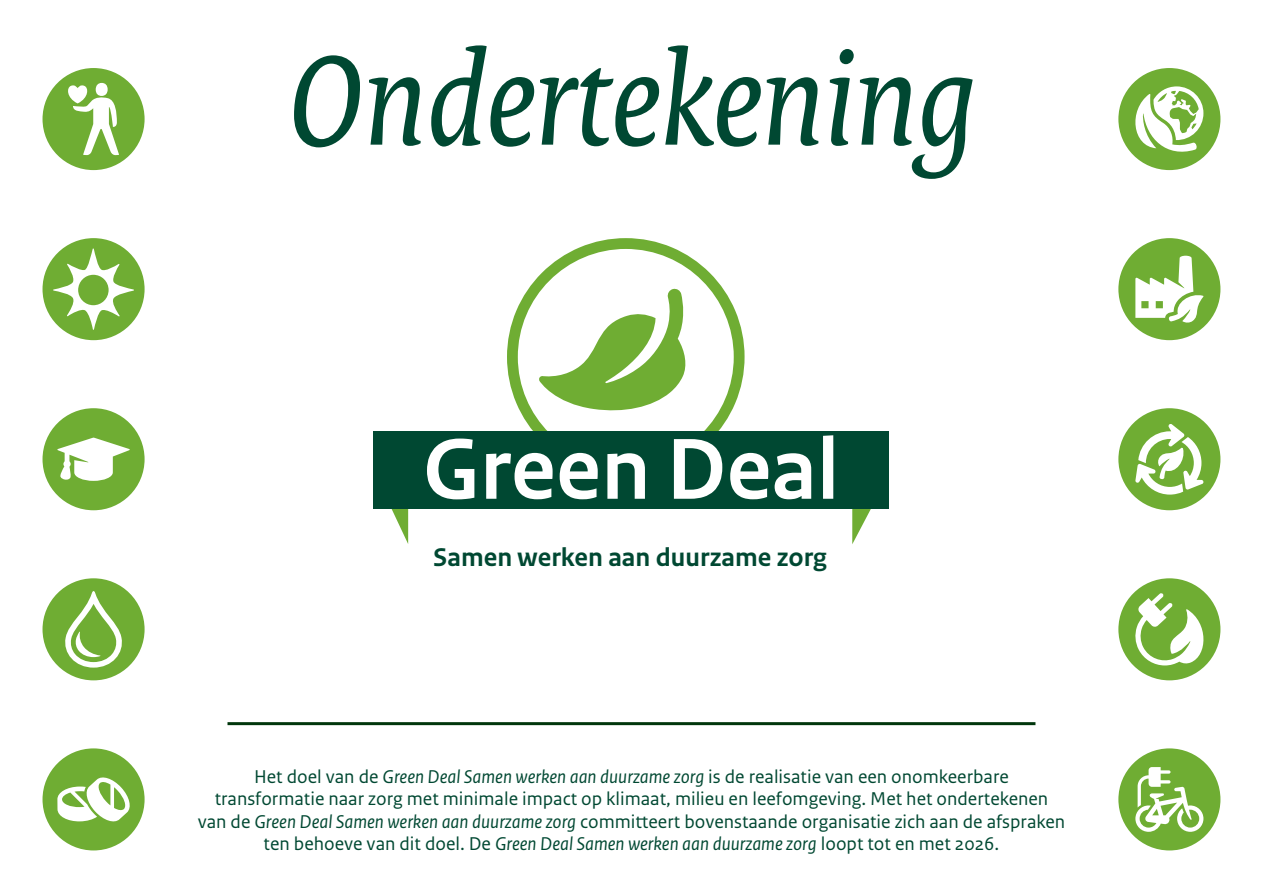
<style>
.page{position:relative;width:1263px;height:893px;background:#fff}
.page>*{position:absolute;margin:0;border:0;box-sizing:border-box;transform-origin:0 0}
.Certificaat{font:italic 138px "Rijksoverheid Serif";color:#004832}
.Broodtekst{font:700 27px "Rijksoverheid Sans Text";color:#004832}
.Broodtekst_smal{font:19.5px/22.5px "Rijksoverheid Sans Text";color:#004832;text-align:center}
.s1{font-style:italic}
</style>
<div class="page">
<div style="left:43px;top:68px;width:102px;height:102px;background:#6fad33;border-radius:50%"></div>
<svg style="left:68px;top:84px;width:51px;height:72px"></svg>
<div style="left:43px;top:238px;width:102px;height:102px;background:#6fad33;border-radius:50%"></div>
<svg style="left:53px;top:248px;width:81px;height:82px"></svg>
<div style="left:43px;top:408px;width:102px;height:102px;background:#6fad33;border-radius:50%"></div>
<svg style="left:57px;top:438px;width:73px;height:43px"></svg>
<div style="left:43px;top:578px;width:102px;height:102px;background:#6fad33;border-radius:50%"></div>
<svg style="left:65px;top:591px;width:57px;height:77px"></svg>
<div style="left:43px;top:748px;width:102px;height:102px;background:#6fad33;border-radius:50%"></div>
<svg style="left:57px;top:777px;width:73px;height:45px"></svg>
<div style="left:1118px;top:68px;width:102px;height:102px;background:#6fad33;border-radius:50%"></div>
<svg style="left:1128px;top:86px;width:75px;height:72px"></svg>
<div style="left:1118px;top:238px;width:102px;height:102px;background:#6fad33;border-radius:50%"></div>
<svg style="left:1135px;top:256px;width:68px;height:67px"></svg>
<div style="left:1118px;top:408px;width:102px;height:102px;background:#6fad33;border-radius:50%"></div>
<svg style="left:1135px;top:424px;width:69px;height:71px"></svg>
<div style="left:1118px;top:578px;width:102px;height:102px;background:#6fad33;border-radius:50%"></div>
<svg style="left:1135px;top:593px;width:74px;height:72px"></svg>
<div style="left:1118px;top:748px;width:102px;height:102px;background:#6fad33;border-radius:50%"></div>
<svg style="left:1135px;top:767px;width:68px;height:65px"></svg>
<svg style="left:507px;top:238px;width:237px;height:193px"></svg>
<svg style="left:389px;top:508px;width:19px;height:36px"></svg>
<svg style="left:852px;top:508px;width:22px;height:36px"></svg>
<div style="left:374px;top:431px;width:515px;height:77px;background:#004832"></div>
<svg style="left:539px;top:288px;width:149px;height:125px"></svg>
<svg style="left:427px;top:439px;width:47px;height:60px"></svg>
<svg style="left:486px;top:453px;width:67px;height:46px"></svg>
<svg style="left:560px;top:453px;width:38px;height:46px"></svg>
<svg style="left:607px;top:453px;width:38px;height:46px"></svg>
<svg style="left:674px;top:439px;width:48px;height:60px"></svg>
<svg style="left:730px;top:453px;width:38px;height:46px"></svg>
<svg style="left:775px;top:453px;width:36px;height:46px"></svg>
<svg style="left:823px;top:435px;width:10px;height:64px"></svg>
<hr style="left:227px;top:722px;width:808px;height:3px;background:#00360c">
<p class="Certificaat" style="left:288px;top:17px;width:689px">Ondertekening</p>
<p class="Broodtekst" style="left:433px;top:541px;width:395px">Samen werken aan duurzame zorg</p>
<p class="Broodtekst_smal" style="left:198px;top:766px;width:869px">Het doel van de <span class="s1">Green Deal Samen werken aan duurzame zorg</span> is de realisatie van een onomkeerbare transformatie naar zorg met minimale impact op klimaat, milieu en leefomgeving. Met het ondertekenen<br>van de <span class="s1">Green Deal Samen werken aan duurzame zorg</span> committeert bovenstaande organisatie zich aan de afspraken ten behoeve van dit doel. De <span class="s1">Green Deal Samen werken aan duurzame zorg</span> loopt tot en met 2026.</p>
</div>
